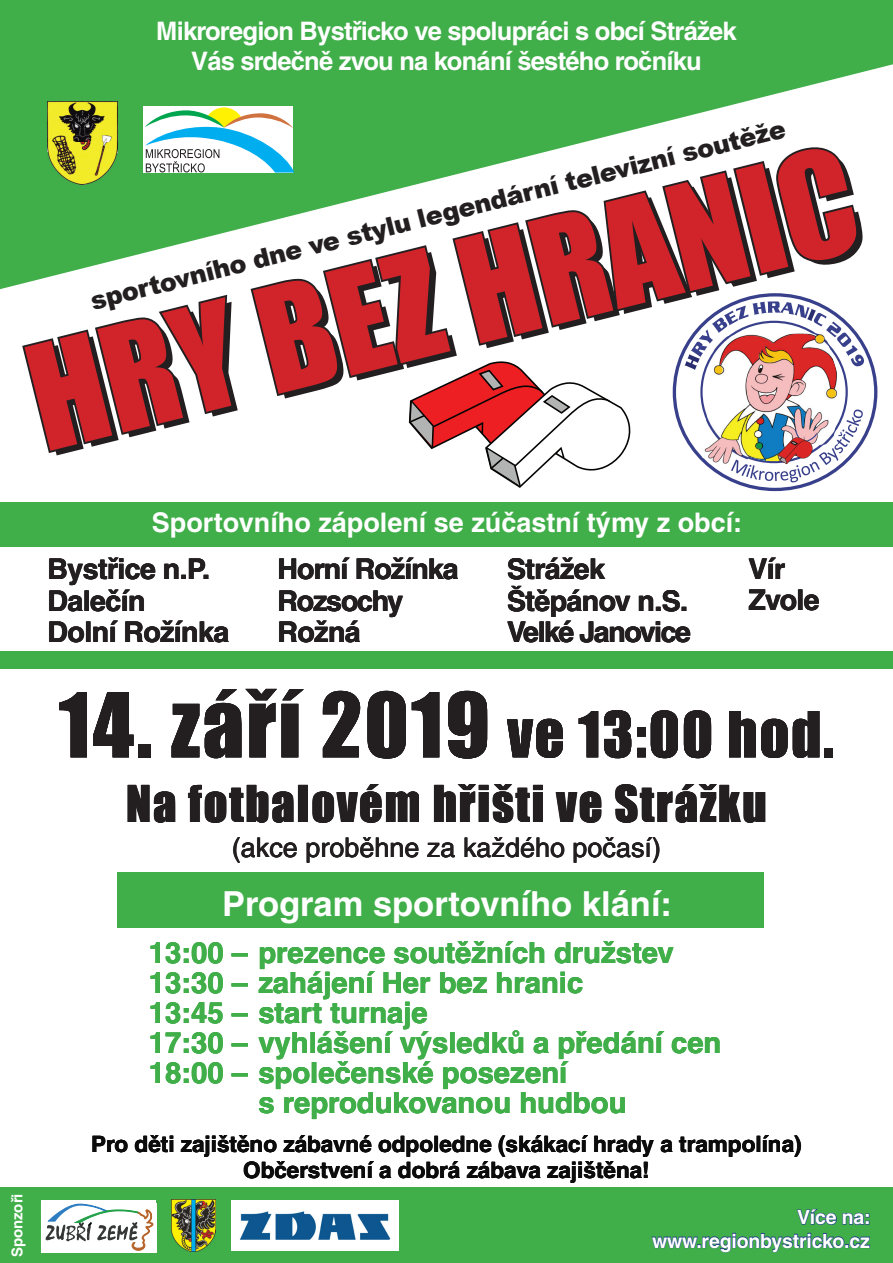
<style>
.page{position:relative;width:893px;height:1263px;background:#fff}
.page>*{position:absolute;margin:0;border:0;box-sizing:border-box;transform-origin:0 0}
.t1{font:135px "Impact";color:#231f20}
.t2{font:82.5px "Impact";letter-spacing:.03em;color:#231f20}
.t3{font:46.5px "Impact";letter-spacing:.04em;color:#231f20}
.t4{font:700 34.5px "Helvetica CE";color:#fff}
.t5{font:700 29.25px "Helvetica CE";color:#40ae49}
.t6{font:700 28.5px/31.5px "Helvetica CE";letter-spacing:-.02em;color:#231f20}
.t7{font:700 27px "Helvetica CE";color:#fff}
.t8{font:27px "Helvetica CE";color:#231f20}
.t9{font:700 25.5px/30px "Helvetica CE";letter-spacing:-.03em;color:#fff;text-align:center}
.t10{font:900 25.5px "Arial";color:#231f20}
.t11{font:700 22.5px/26.4px "Helvetica CE";color:#0b0c0b;text-align:center}
.t12{font:700 19.5px/23.4px "Helvetica CE";letter-spacing:-.01em;color:#fff;text-align:right}
.t13{font:700 15px "Helvetica CE";color:#fff}
.s1{font-size:58.5px}
</style>
<div class="page">
<div style="left:0;top:1188px;width:893px;height:75px;background:#40ae49"></div>
<svg style="left:0;top:0;width:893px;height:289px;background:#50b558"></svg>
<svg style="left:20px;top:107px;width:844px;height:385px"></svg>
<img style="left:47px;top:101px;width:70px;height:83px">
<div style="left:41px;top:1200px;width:115px;height:52px;background:#fff"></div>
<svg style="left:46px;top:1204px;width:107px;height:46px"></svg>
<img style="left:171px;top:1199px;width:45px;height:52px">
<div style="left:117px;top:873px;width:647px;height:55px;background:#40ae49"></div>
<div style="left:0;top:502px;width:893px;height:44px;background:#40ae49"></div>
<div style="left:0;top:652px;width:893px;height:17px;background:#40ae49"></div>
<div style="left:232px;top:1200px;width:167px;height:51px;background:#fff"></div>
<img style="left:239px;top:1211px;width:152px;height:29px">
<svg style="left:651px;top:1208px;width:219px;height:45px"></svg>
<p class="t9" style="left:156px;top:16px;width:582px">Mikroregion Bystřicko ve spolupráci s obcí Strážek<br>Vás srdečně zvou na konání šestého ročníku</p>
<p class="t10" style="left:86px;top:283px;width:717px;rotate:-14deg">sportovního dne ve stylu legendární televizní soutěže</p>
<h1 class="t1" style="left:13px;top:304px;width:848px;rotate:-14deg">HRY BEZ HRANIC</h1>
<p class="t7" style="left:152px;top:507px;width:592px">Sportovního zápolení se zúčastní týmy z obcí:</p>
<p class="t6" style="left:48px;top:553px;width:183px">Bystřice n.P.<br>Dalečín<br>Dolní Rožínka</p>
<p class="t6" style="left:277px;top:553px;width:183px">Horní Rožínka<br>Rozsochy<br>Rožná</p>
<p class="t6" style="left:507px;top:553px;width:185px">Strážek<br>Štěpánov n.S.<br>Velké Janovice</p>
<p class="t6" style="left:748px;top:553px;width:73px">Vír<br>Zvole</p>
<h2 class="t2" style="left:59px;top:661px;width:777px">14. září 2019 <span class="s1">ve 13:00 hod.</span></h2>
<h3 class="t3" style="left:126px;top:768px;width:642px">Na fotbalovém hřišti ve Strážku</h3>
<p class="t8" style="left:232px;top:832px;width:431px">(akce proběhne za každého počasí)</p>
<h2 class="t2" style="left:411px;top:661px;width:33px">1</h2>
<h2 class="t2" style="left:411px;top:661px;width:33px">1</h2>
<h2 class="t2" style="left:411px;top:661px;width:33px">1</h2>
<p class="t13" style="left:9px;top:1257px;width:65px;rotate:-90deg">Sponzoři</p>
<p class="t4" style="left:222px;top:883px;width:451px">Program sportovního klání:</p>
<p class="t5" style="left:149px;top:936px;width:526px">13:00 – prezence soutěžních družstev</p>
<p class="t5" style="left:149px;top:966px;width:436px">13:30 – zahájení Her bez hranic</p>
<p class="t5" style="left:149px;top:996px;width:281px">13:45 – start turnaje</p>
<p class="t5" style="left:149px;top:1026px;width:574px">17:30 – vyhlášení výsledků a předání cen</p>
<p class="t5" style="left:149px;top:1056px;width:420px">18:00 – společenské posezení</p>
<p class="t5" style="left:258px;top:1086px;width:370px">s reprodukovanou hudbou</p>
<p class="t11" style="left:91px;top:1130px;width:712px">Pro děti zajištěno zábavné odpoledne (skákací hrady a trampolína)<br>Občerstvení a dobrá zábava zajištěna!</p>
<p class="t12" style="left:652px;top:1205px;width:220px">Více na: www.regionbystricko.cz</p>
<p class="t5" style="left:149px;top:1056px;width:18px">1</p>
<p class="t5" style="left:149px;top:1056px;width:18px">1</p>
<p class="t5" style="left:149px;top:1056px;width:18px">1</p>
</div>
